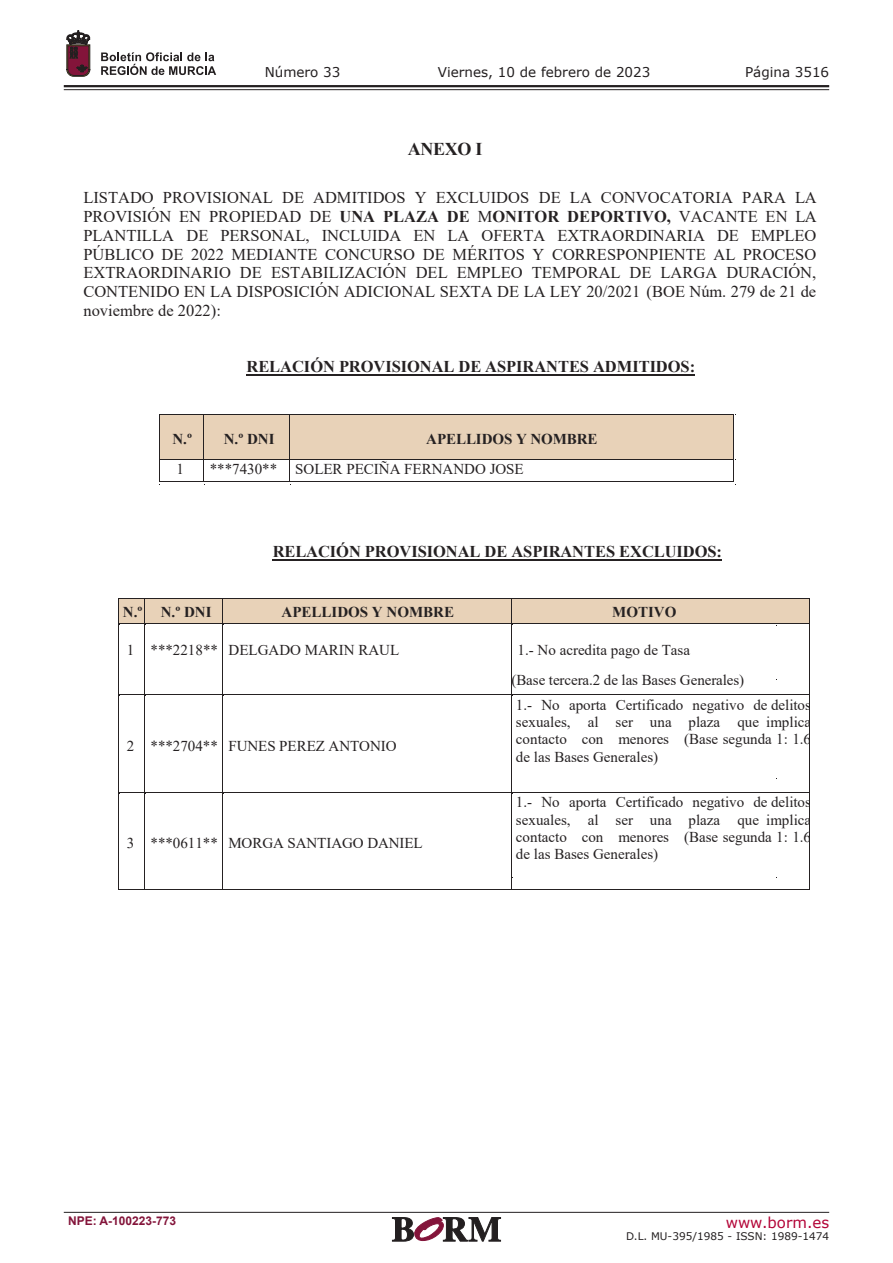
<style>
.page{position:relative;width:893px;height:1263px;background:#fff}
.page>*{position:absolute;margin:0;border:0;box-sizing:border-box;transform-origin:0 0}
.t1{font:700 18px "Times New Roman";letter-spacing:-.015em;color:#252122}
.t2{font:16.5px/18.9px "Times New Roman";color:#252122;text-align:justify}
.t3{font:700 16.5px "Times New Roman";letter-spacing:-.005em;color:#252122}
.t4{font:15px/17.2px "Times New Roman";color:#252122;text-align:justify}
.t5{font:700 15px "Times New Roman";color:#252122}
.t6{font:15px "Verdana";color:#b30437}
.t7{font:13.5px "Verdana";color:#231f20}
.t8{font:700 12px "Arial";color:#83143a}
.t9{font:10.5px "Verdana";color:#231f20}
.s1{font-weight:700}
</style>
<div class="page">
<hr style="left:64px;top:85px;width:765px;height:2px;background:#231f20">
<hr style="left:64px;top:89px;width:765px;height:1px;background:#231f20">
<svg style="left:101px;top:52px;width:115px;height:23px"></svg>
<svg style="left:67px;top:31px;width:23px;height:45px"></svg>
<hr style="left:64px;top:1212px;width:765px;height:1px;background:#231f20">
<svg style="left:392px;top:1217px;width:109px;height:24px"></svg>
<hr style="left:247px;top:374px;width:448px;height:2px;background:#252122">
<hr style="left:273px;top:559px;width:449px;height:2px;background:#252122">
<div style="left:160px;top:414px;width:43px;height:45px;background:#e8d2b8"></div>
<div style="left:204px;top:414px;width:85px;height:45px;background:#e8d2b8"></div>
<div style="left:289px;top:414px;width:444px;height:45px;background:#e8d2b8"></div>
<hr style="left:159px;top:414px;width:575px;height:1px;background:#252122">
<hr style="left:159px;top:414px;width:1px;height:45px;background:#252122">
<hr style="left:203px;top:414px;width:1px;height:45px;background:#252122">
<hr style="left:289px;top:414px;width:1px;height:45px;background:#252122">
<hr style="left:733px;top:414px;width:1px;height:45px;background:#252122">
<hr style="left:159px;top:459px;width:575px;height:1px;background:#252122">
<hr style="left:159px;top:481px;width:44px;height:1px;background:#252122">
<hr style="left:204px;top:481px;width:85px;height:1px;background:#252122">
<hr style="left:289px;top:481px;width:444px;height:1px;background:#252122">
<div style="left:119px;top:599px;width:25px;height:24px;background:#e8d2b8"></div>
<div style="left:145px;top:599px;width:77px;height:24px;background:#e8d2b8"></div>
<div style="left:223px;top:599px;width:288px;height:24px;background:#e8d2b8"></div>
<div style="left:512px;top:599px;width:297px;height:24px;background:#e8d2b8"></div>
<hr style="left:118px;top:598px;width:691px;height:1px;background:#252122">
<svg style="left:809px;top:598px;width:1px;height:25px"></svg>
<hr style="left:118px;top:623px;width:691px;height:1px;background:#252122">
<hr style="left:118px;top:624px;width:1px;height:70px;background:#252122">
<hr style="left:144px;top:624px;width:1px;height:70px;background:#252122">
<hr style="left:222px;top:624px;width:1px;height:70px;background:#252122">
<hr style="left:511px;top:624px;width:1px;height:70px;background:#252122">
<hr style="left:809px;top:624px;width:1px;height:70px;background:#252122">
<hr style="left:118px;top:694px;width:691px;height:1px;background:#252122">
<hr style="left:118px;top:695px;width:1px;height:97px;background:#252122">
<hr style="left:144px;top:695px;width:1px;height:97px;background:#252122">
<hr style="left:222px;top:695px;width:1px;height:97px;background:#252122">
<hr style="left:511px;top:695px;width:1px;height:97px;background:#252122">
<hr style="left:809px;top:695px;width:1px;height:97px;background:#252122">
<hr style="left:118px;top:792px;width:691px;height:1px;background:#252122">
<hr style="left:118px;top:793px;width:1px;height:97px;background:#252122">
<svg style="left:119px;top:889px;width:25px;height:1px"></svg>
<hr style="left:144px;top:793px;width:1px;height:97px;background:#252122">
<hr style="left:145px;top:889px;width:77px;height:1px;background:#252122">
<hr style="left:222px;top:793px;width:1px;height:97px;background:#252122">
<hr style="left:223px;top:889px;width:288px;height:1px;background:#252122">
<hr style="left:511px;top:793px;width:1px;height:97px;background:#252122">
<hr style="left:512px;top:889px;width:297px;height:1px;background:#252122">
<hr style="left:809px;top:793px;width:1px;height:97px;background:#252122">
<svg style="left:159px;top:460px;width:1px;height:25px"></svg>
<svg style="left:203px;top:460px;width:2px;height:25px"></svg>
<svg style="left:289px;top:460px;width:2px;height:25px"></svg>
<svg style="left:733px;top:459px;width:3px;height:26px"></svg>
<svg style="left:118px;top:599px;width:2px;height:26px"></svg>
<svg style="left:144px;top:599px;width:2px;height:26px"></svg>
<svg style="left:222px;top:599px;width:2px;height:26px"></svg>
<svg style="left:511px;top:599px;width:2px;height:26px"></svg>
<p class="t7" style="left:265px;top:62px;width:77px">Número 33</p>
<p class="t7" style="left:438px;top:62px;width:214px">Viernes, 10 de febrero de 2023</p>
<p class="t7" style="left:745px;top:62px;width:86px">Página 3516</p>
<p class="t1" style="left:408px;top:136px;width:76px">ANEXO I</p>
<p class="t2" style="left:83px;top:187px;width:735px">LISTADO PROVISIONAL DE ADMITIDOS Y EXCLUIDOS DE LA CONVOCATORIA PARA LA PROVISIÓN EN PROPIEDAD DE <span class="s1">UNA PLAZA DE</span> M<span class="s1">ONITOR DEPORTIVO,</span> VACANTE EN LA PLANTILLA DE PERSONAL, INCLUIDA EN LA OFERTA EXTRAORDINARIA DE EMPLEO PÚBLICO DE 2022 MEDIANTE CONCURSO DE MÉRITOS Y CORRESPONPIENTE AL PROCESO EXTRAORDINARIO DE ESTABILIZACIÓN DEL EMPLEO TEMPORAL DE LARGA DURACIÓN, CONTENIDO EN LA DISPOSICIÓN ADICIONAL SEXTA DE LA LEY 20/2021 (BOE Núm. 279 de 21 de noviembre de 2022):</p>
<p class="t3" style="left:247px;top:355px;width:450px">RELACIÓN PROVISIONAL DE ASPIRANTES ADMITIDOS:</p>
<p class="t5" style="left:172px;top:428px;width:21px">N.º</p>
<p class="t5" style="left:224px;top:428px;width:52px">N.º DNI</p>
<p class="t5" style="left:426px;top:428px;width:173px">APELLIDOS Y NOMBRE</p>
<p class="t4" style="left:177px;top:460px;width:9px">1</p>
<p class="t4" style="left:210px;top:460px;width:316px">***7430** SOLER PECIÑA FERNANDO JOSE</p>
<p class="t3" style="left:273px;top:540px;width:451px">RELACIÓN PROVISIONAL DE ASPIRANTES EXCLUIDOS:</p>
<p class="t5" style="left:123px;top:601px;width:90px">N.º N.º DNI</p>
<p class="t5" style="left:281px;top:601px;width:174px">APELLIDOS Y NOMBRE</p>
<p class="t5" style="left:612px;top:601px;width:66px">MOTIVO</p>
<p class="t4" style="left:127px;top:641px;width:274px">1 ***2218** DELGADO MARIN RAUL</p>
<p class="t4" style="left:511px;top:634px;width:234px;line-height:29.8px;text-indent:6px">1.- No acredita pago de Tasa<br>(Base tercera.2 de las Bases Generales)</p>
<p class="t4" style="left:127px;top:737px;width:271px">2 ***2704** FUNES PEREZ ANTONIO</p>
<p class="t4" style="left:127px;top:834px;width:297px">3 ***0611** MORGA SANTIAGO DANIEL</p>
<p class="t4" style="left:516px;top:696px;width:297px">1.- No aporta Certificado negativo de delitos sexuales, al ser una plaza que implica contacto con menores (Base segunda 1: 1.6 de las Bases Generales)</p>
<p class="t4" style="left:516px;top:793px;width:297px">1.- No aporta Certificado negativo de delitos sexuales, al ser una plaza que implica contacto con menores (Base segunda 1: 1.6 de las Bases Generales)</p>
<p class="t8" style="left:68px;top:1212px;width:110px">NPE: A-100223-773</p>
<p class="t6" style="left:726px;top:1212px;width:105px">www.borm.es</p>
<p class="t9" style="left:626px;top:1229px;width:205px">D.L. MU-395/1985 - ISSN: 1989-1474</p>
</div>
